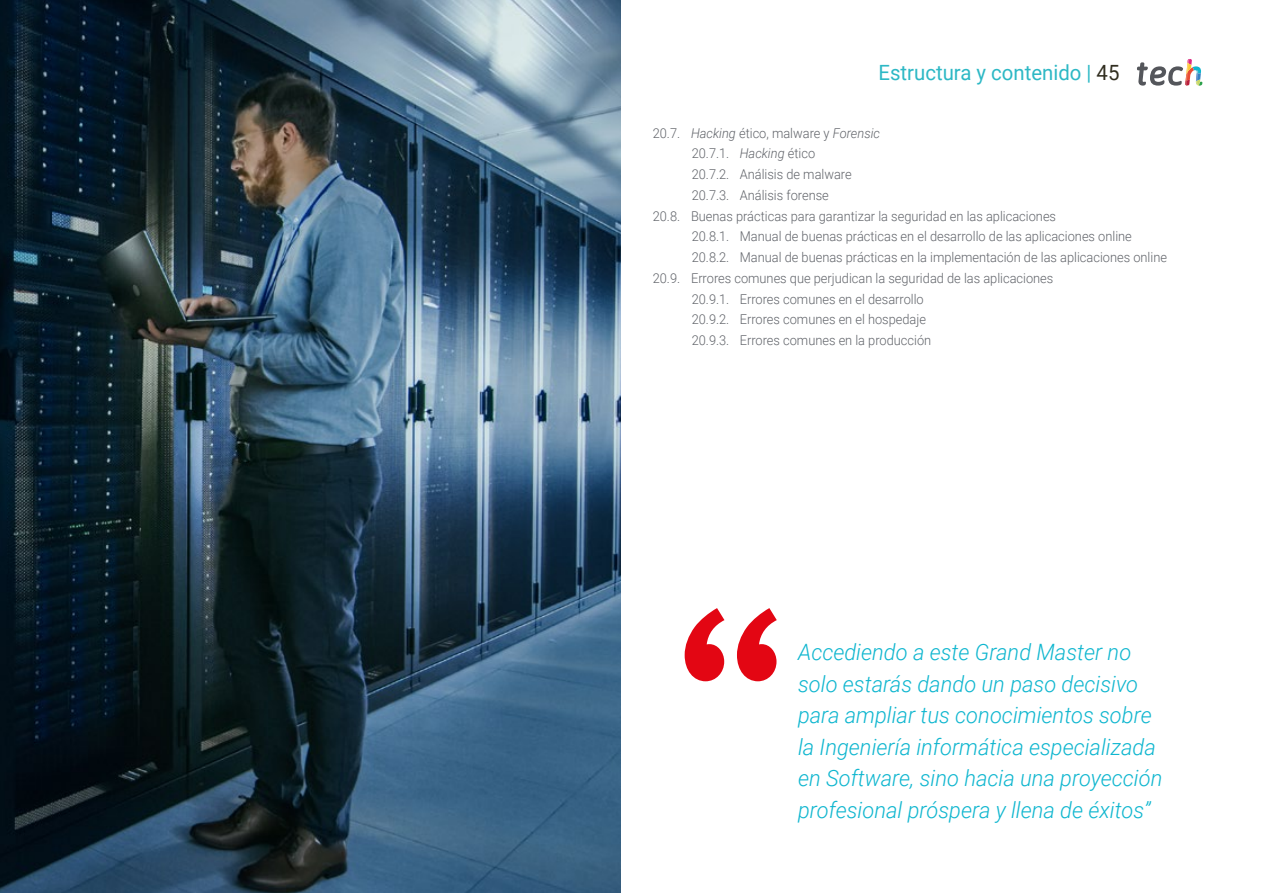
<style>
.page{position:relative;width:1263px;height:893px;background:#fff}
.page>*{position:absolute;margin:0;border:0;box-sizing:border-box;transform-origin:0 0}
.t1{font:italic 300 22.5px/31.5px "Roboto";color:#0fb6cf}
.t2{font:21px "Roboto";color:#2db8c5}
.t3{font:300 13.5px "Roboto";color:#61646a;scale:.95 1}
.s1{color:#312e20}
.s2{font-style:italic}
</style>
<div class="page">
<svg style="left:1137px;top:59px;width:65px;height:27px"></svg>
<img style="left:0;top:0;width:621px;height:893px">
<svg style="left:685px;top:608px;width:92px;height:73px"></svg>
<h2 class="t2" style="left:878px;top:57px;width:242px">Estructura y contenido | <span class="s1">45</span></h2>
<p class="t3" style="left:653px;top:123px;width:241px">20.7. <span class="s2">Hacking</span> ético, malware y <span class="s2">Forensic</span></p>
<p class="t3" style="left:692px;top:144px;width:131px">20.7.1. <span class="s2">Hacking</span> ético</p>
<p class="t3" style="left:692px;top:165px;width:170px">20.7.2. Análisis de malware</p>
<p class="t3" style="left:692px;top:186px;width:146px">20.7.3. Análisis forense</p>
<p class="t3" style="left:653px;top:206px;width:426px">20.8. Buenas prácticas para garantizar la seguridad en las aplicaciones</p>
<p class="t3" style="left:692px;top:227px;width:465px">20.8.1. Manual de buenas prácticas en el desarrollo de las aplicaciones online</p>
<p class="t3" style="left:692px;top:248px;width:502px">20.8.2. Manual de buenas prácticas en la implementación de las aplicaciones online</p>
<p class="t3" style="left:653px;top:269px;width:423px">20.9. Errores comunes que perjudican la seguridad de las aplicaciones</p>
<p class="t3" style="left:692px;top:289px;width:246px">20.9.1. Errores comunes en el desarrollo</p>
<p class="t3" style="left:692px;top:310px;width:248px">20.9.2. Errores comunes en el hospedaje</p>
<p class="t3" style="left:692px;top:331px;width:254px">20.9.3. Errores comunes en la producción</p>
<h1 class="t1" style="left:798px;top:635px;width:366px">Accediendo a este Grand Master no solo estarás dando un paso decisivo para ampliar tus conocimientos sobre la Ingeniería informática especializada en Software, sino hacia una proyección profesional próspera y llena de éxitos”</h1>
</div>
